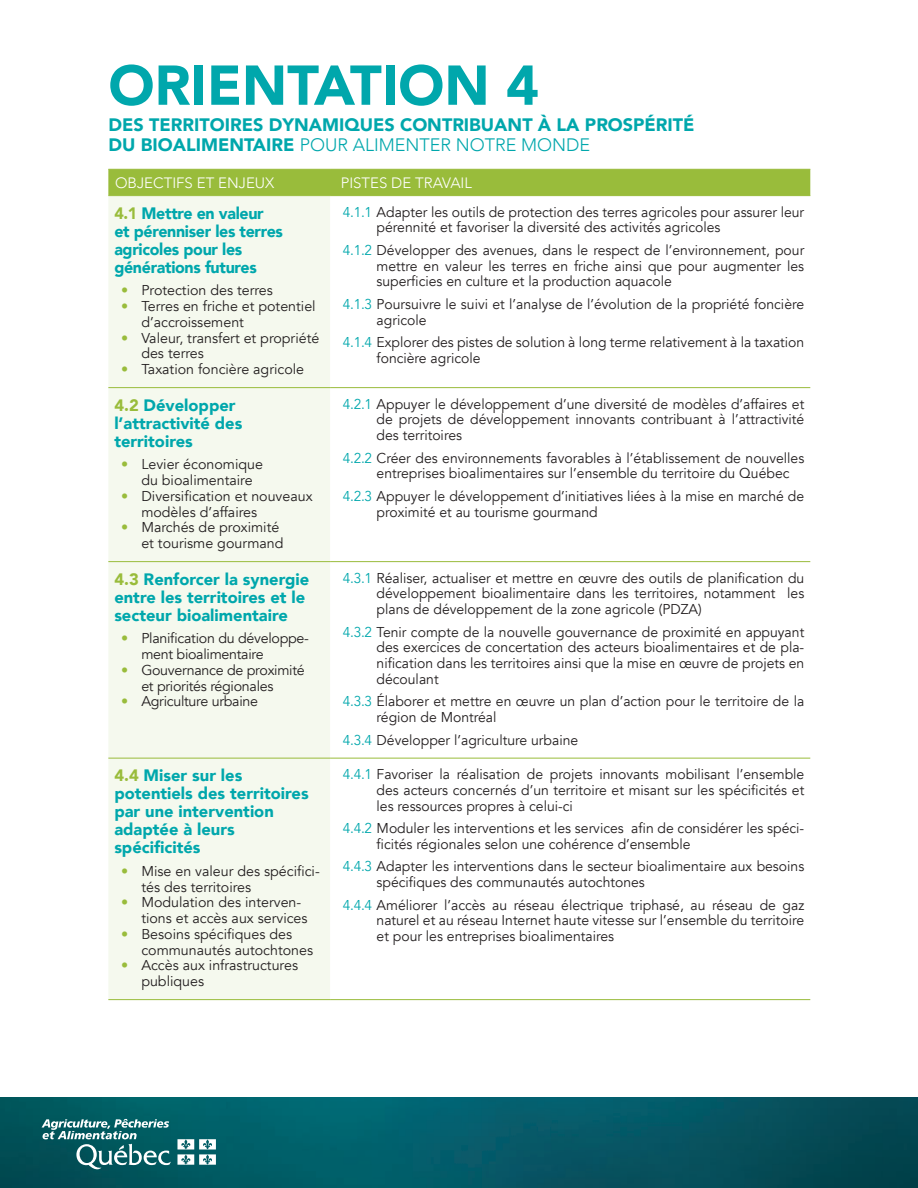
<style>
.page{position:relative;width:918px;height:1188px;background:#fff}
.page>*{position:absolute;margin:0;border:0;box-sizing:border-box;transform-origin:0 0}
.t1{font:900 55.5px "Avenir";color:#00a7ac}
.t2{font:900 18px/19.5px "Avenir";color:#00a7ac}
.t3{font:900 16.5px/18px "Avenir";color:#00a7ac}
.t4{font:900 16.5px/18px "Avenir";letter-spacing:-.02em;color:#00a7ac}
.t5{font:300 15px "Avenir";color:#fff}
.t6{font:14.25px/15.8px "Avenir";color:#231f20}
.t7{font:14.25px/15.8px "Avenir";letter-spacing:-.02em;color:#231f20}
.s1{font-weight:300}
.s2{color:#99bc3b}
.s3{color:#00a7ac}
</style>
<div class="page">
<img style="left:0;top:1097px;width:918px;height:91px">
<svg style="left:42px;top:1119px;width:129px;height:51px;background:#397b80"></svg>
<svg style="left:177px;top:1139px;width:39px;height:26px"></svg>
<div style="left:108px;top:170px;width:702px;height:25px;background:#99bc3b"></div>
<div style="left:108px;top:196px;width:222px;height:803px;background:#f5f9ee"></div>
<hr style="left:108px;top:169px;width:222px;height:1px;background:#99bc3b">
<hr style="left:330px;top:169px;width:480px;height:1px;background:#99bc3b">
<hr style="left:108px;top:195px;width:222px;height:1px;background:#99bc3b">
<hr style="left:330px;top:195px;width:480px;height:1px;background:#99bc3b">
<hr style="left:108px;top:387px;width:222px;height:1px;background:#99bc3b">
<hr style="left:330px;top:387px;width:480px;height:1px;background:#99bc3b">
<hr style="left:108px;top:561px;width:222px;height:1px;background:#99bc3b">
<hr style="left:330px;top:561px;width:480px;height:1px;background:#99bc3b">
<hr style="left:108px;top:758px;width:222px;height:1px;background:#99bc3b">
<hr style="left:330px;top:758px;width:480px;height:1px;background:#99bc3b">
<hr style="left:108px;top:999px;width:222px;height:1px;background:#99bc3b">
<hr style="left:330px;top:999px;width:480px;height:1px;background:#99bc3b">
<h1 class="t1" style="left:108px;top:38px;width:432px">ORIENTATION 4</h1>
<p class="t2" style="left:108px;top:115px;width:588px">DES TERRITOIRES DYNAMIQUES CONTRIBUANT À LA PROSPÉRITÉ<br>DU BIOALIMENTAIRE <span class="s1">POUR ALIMENTER NOTRE MONDE</span></p>
<p class="t5" style="left:115px;top:174px;width:161px">OBJECTIFS ET ENJEUX</p>
<p class="t5" style="left:341px;top:174px;width:133px">PISTES DE TRAVAIL</p>
<p class="t4" style="left:114px;top:204px;width:170px"><span class="s2">4.1</span> Mettre en valeur et pérenniser les terres agricoles pour les générations futures</p>
<p class="t6" style="left:121px;top:283px;width:153px"><span class="s2">•</span> Protection des terres</p>
<p class="t6" style="left:141px;top:299px;width:176px;text-indent:-20px"><span class="s2">•</span> Terres en friche et potentiel d’accroissement</p>
<p class="t6" style="left:141px;top:330px;width:180px;text-indent:-20px"><span class="s2">•</span> Valeur, transfert et propriété des terres</p>
<p class="t6" style="left:121px;top:362px;width:185px"><span class="s2">•</span> Taxation foncière agricole</p>
<p class="t6" style="left:377px;top:204px;width:429px;text-indent:-34px"><span class="s3">4.1.1</span> Adapter les outils de protection des terres agricoles pour assurer leur pérennité et favoriser la diversité des activités agricoles</p>
<p class="t6" style="left:377px;top:242px;width:429px;text-align:justify;text-indent:-34px"><span class="s3">4.1.2</span> Développer des avenues, dans le respect de l’environnement, pour mettre en valeur les terres en friche ainsi que pour augmenter les superficies en culture et la production aquacole</p>
<p class="t6" style="left:377px;top:296px;width:429px;text-indent:-34px"><span class="s3">4.1.3</span> Poursuivre le suivi et l’analyse de l’évolution de la propriété foncière agricole</p>
<p class="t6" style="left:377px;top:335px;width:429px;text-indent:-34px"><span class="s3">4.1.4</span> Explorer des pistes de solution à long terme relativement à la taxation foncière agricole</p>
<p class="t3" style="left:114px;top:396px;width:130px"><span class="s2">4.2</span> Développer l’attractivité des territoires</p>
<p class="t6" style="left:141px;top:457px;width:123px;text-indent:-20px"><span class="s2">•</span> Levier économique du bioalimentaire</p>
<p class="t6" style="left:141px;top:488px;width:173px;text-indent:-20px"><span class="s2">•</span> Diversification et nouveaux modèles d’affaires</p>
<p class="t6" style="left:121px;top:520px;width:164px;text-align:right"><span class="s2">•</span> Marchés de proximité et tourisme gourmand</p>
<p class="t3" style="left:114px;top:570px;width:196px"><span class="s2">4.3</span> Renforcer la synergie entre les territoires et le secteur bioalimentaire</p>
<p class="t7" style="left:141px;top:631px;width:169px;text-indent:-20px"><span class="s2">•</span> Planification du développe&shy;ment bioalimentaire</p>
<p class="t7" style="left:141px;top:662px;width:165px;text-indent:-20px"><span class="s2">•</span> Gouvernance de proximité et priorités régionales</p>
<p class="t7" style="left:121px;top:694px;width:138px"><span class="s2">•</span> Agriculture urbaine</p>
<p class="t3" style="left:114px;top:766px;width:196px"><span class="s2">4.4</span> Miser sur les potentiels des territoires par une intervention adaptée à leurs spécificités</p>
<p class="t6" style="left:141px;top:863px;width:180px;text-indent:-20px"><span class="s2">•</span> Mise en valeur des spécifici&shy;tés des territoires</p>
<p class="t6" style="left:141px;top:895px;width:168px;text-indent:-20px"><span class="s2">•</span> Modulation des interven&shy;tions et accès aux services</p>
<p class="t6" style="left:141px;top:926px;width:173px;text-indent:-20px"><span class="s2">•</span> Besoins spécifiques des communautés autochtones</p>
<p class="t6" style="left:141px;top:958px;width:158px;text-indent:-20px"><span class="s2">•</span> Accès aux infrastructures publiques</p>
<p class="t6" style="left:377px;top:396px;width:429px;text-align:justify;text-indent:-34px"><span class="s3">4.2.1</span> Appuyer le développement d’une diversité de modèles d’affaires et de projets de développement innovants contribuant à l’attractivité des territoires</p>
<p class="t6" style="left:377px;top:450px;width:429px;text-indent:-34px"><span class="s3">4.2.2</span> Créer des environnements favorables à l’établissement de nouvelles entreprises bioalimentaires sur l’ensemble du territoire du Québec</p>
<p class="t6" style="left:377px;top:488px;width:429px;text-indent:-34px"><span class="s3">4.2.3</span> Appuyer le développement d’initiatives liées à la mise en marché de proximité et au tourisme gourmand</p>
<p class="t6" style="left:377px;top:570px;width:429px;text-align:justify;text-indent:-34px"><span class="s3">4.3.1</span> Réaliser, actualiser et mettre en œuvre des outils de planification du développement bioalimentaire dans les territoires, notamment les plans de développement de la zone agricole (PDZA)</p>
<p class="t6" style="left:377px;top:624px;width:429px;text-align:justify;text-indent:-34px"><span class="s3">4.3.2</span> Tenir compte de la nouvelle gouvernance de proximité en appuyant des exercices de concertation des acteurs bioalimentaires et de pla&shy;nification dans les territoires ainsi que la mise en œuvre de projets en découlant</p>
<p class="t6" style="left:377px;top:694px;width:429px;text-indent:-34px"><span class="s3">4.3.3</span> Élaborer et mettre en œuvre un plan d’action pour le territoire de la région de Montréal</p>
<p class="t6" style="left:343px;top:732px;width:237px"><span class="s3">4.3.4</span> Développer l’agriculture urbaine</p>
<p class="t6" style="left:377px;top:767px;width:429px;text-align:justify;text-indent:-34px"><span class="s3">4.4.1</span> Favoriser la réalisation de projets innovants mobilisant l’ensemble des acteurs concernés d’un territoire et misant sur les spécificités et les ressources propres à celui-ci</p>
<p class="t6" style="left:377px;top:821px;width:429px;text-indent:-34px"><span class="s3">4.4.2</span> Moduler les interventions et les services afin de considérer les spéci&shy;ficités régionales selon une cohérence d’ensemble</p>
<p class="t6" style="left:377px;top:859px;width:429px;text-indent:-34px"><span class="s3">4.4.3</span> Adapter les interventions dans le secteur bioalimentaire aux besoins spécifiques des communautés autochtones</p>
<p class="t6" style="left:377px;top:897px;width:429px;text-align:justify;text-indent:-34px"><span class="s3">4.4.4</span> Améliorer l’accès au réseau électrique triphasé, au réseau de gaz naturel et au réseau Internet haute vitesse sur l’ensemble du territoire et pour les entreprises bioalimentaires</p>
</div>
